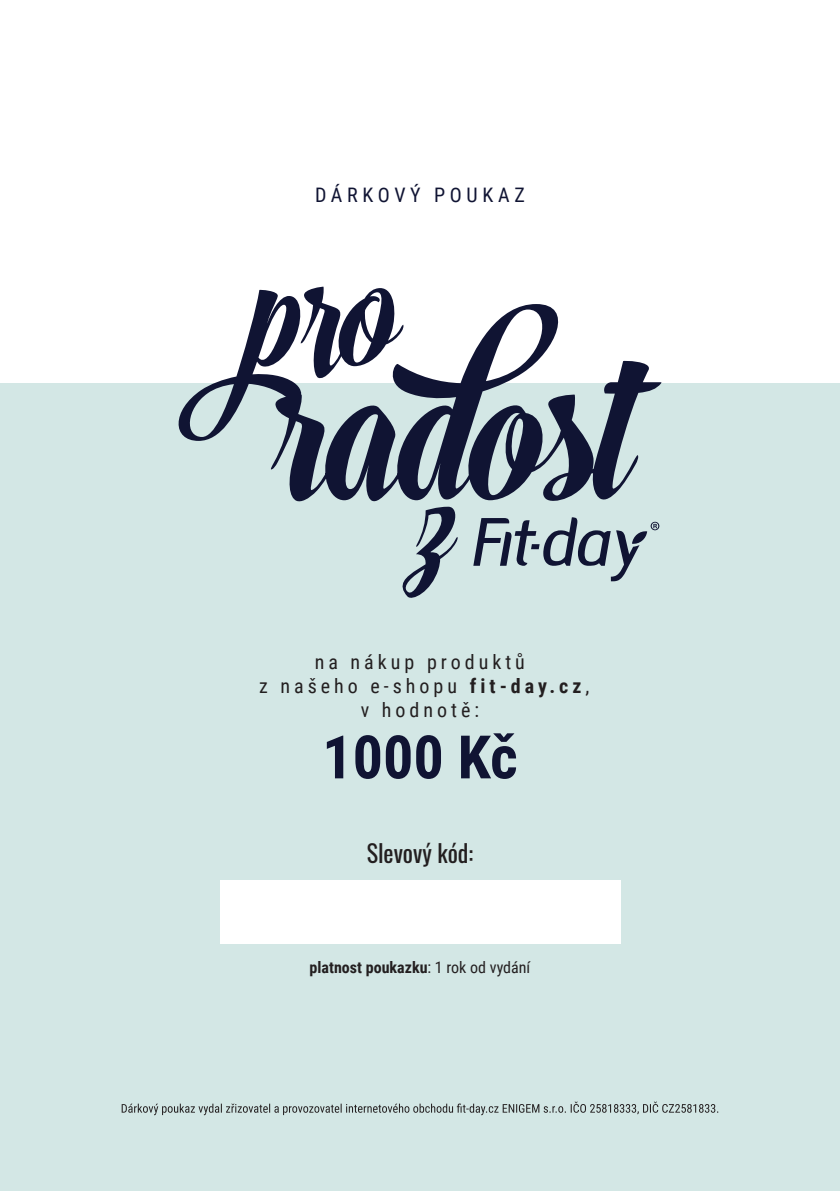
<style>
.page{position:relative;width:840px;height:1191px;background:#fff}
.page>*{position:absolute;margin:0;border:0;box-sizing:border-box;transform-origin:0 0}
.t1{font:700 60px "Roboto Condensed";color:#101433}
.t2{font:24px "Oswald";color:#231f20}
.t3{font:20px/24px "Roboto Condensed";letter-spacing:.2em;color:#231f20;text-align:center}
.t4{font:20px "Roboto Condensed";letter-spacing:.235em;color:#101433}
.t5{font:700 16px "Roboto Condensed";color:#231f20}
.s1{font-weight:700}
.s2{font-weight:400}
</style>
<div class="page">
<div style="left:0;top:384px;width:839px;height:807px;background:#d3e7e5"></div>
<svg style="left:122px;top:1101px;width:596px;height:14px"></svg>
<svg style="left:473px;top:517px;width:186px;height:64px"></svg>
<svg style="left:402px;top:507px;width:56px;height:91px"></svg>
<svg style="left:171px;top:286px;width:223px;height:155px"></svg>
<svg style="left:270px;top:304px;width:391px;height:198px"></svg>
<div style="left:220px;top:880px;width:400px;height:63px;background:#fff"></div>
<p class="t4" style="left:315px;top:180px;width:211px">DÁRKOVÝ POUKAZ</p>
<p class="t3" style="left:259px;top:649px;width:332px">na nákup produktů<br>z našeho e-shopu <span class="s1">fit-day.cz</span>, v hodnotě:</p>
<h1 class="t1" style="left:322px;top:715px;width:197px">1000 Kč</h1>
<p class="t2" style="left:366px;top:831px;width:108px">Slevový kód:</p>
<p class="t5" style="left:309px;top:956px;width:222px">platnost poukazku<span class="s2">: 1 rok od vydání</span></p>
</div>
